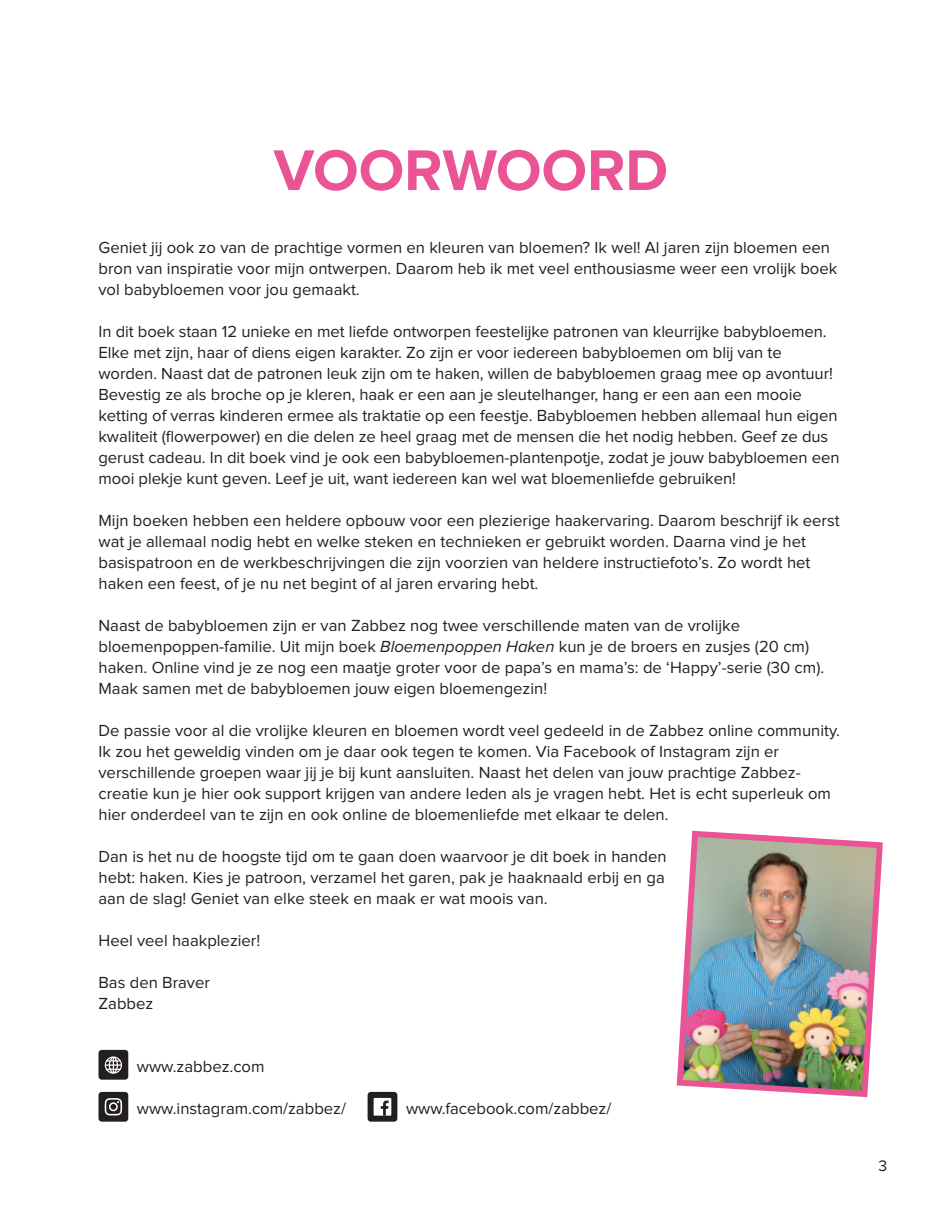
<style>
.page{position:relative;width:941px;height:1214px;background:#fff}
.page>*{position:absolute;margin:0;border:0;box-sizing:border-box;transform-origin:0 0}
.t1{font:700 59.5px "Proxima Nova";color:#eb5494}
.t2{font:16.62px/21px "Proxima Nova";color:#231f20}
.t3{font:15.75px "Proxima Nova";color:#231f20}
.s1{font-style:italic}
</style>
<div class="page">
<div style="left:98px;top:1050px;width:30px;height:29px;background:#231f20;border-radius:3px"></div>
<svg style="left:105px;top:1056px;width:17px;height:18px"></svg>
<div style="left:98px;top:1092px;width:30px;height:29px;background:#231f20;border-radius:3px"></div>
<svg style="left:105px;top:1098px;width:17px;height:17px"></svg>
<div style="left:367px;top:1092px;width:30px;height:29px;background:#231f20;border-radius:3px"></div>
<div style="left:373px;top:1098px;width:18px;height:17px;background:#fff"></div>
<svg style="left:380px;top:1100px;width:8px;height:15px"></svg>
<img style="left:676px;top:830px;width:207px;height:268px">
<h1 class="t1" style="left:273px;top:143px;width:396px">VOORWOORD</h1>
<p class="t2" style="left:98px;top:238px;width:740px">Geniet jij ook zo van de prachtige vormen en kleuren van bloemen? Ik wel! Al jaren zijn bloemen een bron van inspiratie voor mijn ontwerpen. Daarom heb ik met veel enthousiasme weer een vrolijk boek vol babybloemen voor jou gemaakt.</p>
<p class="t2" style="left:98px;top:322px;width:742px">In dit boek staan 12 unieke en met liefde ontworpen feestelijke patronen van kleurrijke babybloemen.<br>Elke met zijn, haar of diens eigen karakter. Zo zijn er voor iedereen babybloemen om blij van te worden. Naast dat de patronen leuk zijn om te haken, willen de babybloemen graag mee op avontuur!<br>Bevestig ze als broche op je kleren, haak er een aan je sleutelhanger, hang er een aan een mooie ketting of verras kinderen ermee als traktatie op een feestje. Babybloemen hebben allemaal hun eigen kwaliteit (flowerpower) en die delen ze heel graag met de mensen die het nodig hebben. Geef ze dus gerust cadeau. In dit boek vind je ook een babybloemen-plantenpotje, zodat je jouw babybloemen een mooi plekje kunt geven. Leef je uit, want iedereen kan wel wat bloemenliefde gebruiken!</p>
<p class="t2" style="left:98px;top:511px;width:742px">Mijn boeken hebben een heldere opbouw voor een plezierige haakervaring. Daarom beschrijf ik eerst wat je allemaal nodig hebt en welke steken en technieken er gebruikt worden. Daarna vind je het basispatroon en de werkbeschrijvingen die zijn voorzien van heldere instructiefoto’s. Zo wordt het haken een feest, of je nu net begint of al jaren ervaring hebt.</p>
<p class="t2" style="left:98px;top:616px;width:727px">Naast de babybloemen zijn er van Zabbez nog twee verschillende maten van de vrolijke bloemenpoppen-familie. Uit mijn boek <span class="s1">Bloemenpoppen Haken</span> kun je de broers en zusjes (20 cm) haken. Online vind je ze nog een maatje groter voor de papa’s en mama’s: de ‘Happy’-serie (30 cm).<br>Maak samen met de babybloemen jouw eigen bloemengezin!</p>
<p class="t2" style="left:98px;top:721px;width:743px">De passie voor al die vrolijke kleuren en bloemen wordt veel gedeeld in de Zabbez online community.<br>Ik zou het geweldig vinden om je daar ook tegen te komen. Via Facebook of Instagram zijn er verschillende groepen waar jij je bij kunt aansluiten. Naast het delen van jouw prachtige Zabbez&shy;creatie kun je hier ook support krijgen van andere leden als je vragen hebt. Het is echt superleuk om hier onderdeel van te zijn en ook online de bloemenliefde met elkaar te delen.</p>
<p class="t2" style="left:98px;top:847px;width:569px;text-align:justify">Dan is het nu de hoogste tijd om te gaan doen waarvoor je dit boek in handen hebt: haken. Kies je patroon, verzamel het garen, pak je haaknaald erbij en ga aan de slag! Geniet van elke steek en maak er wat moois van.</p>
<p class="t2" style="left:98px;top:931px;width:163px">Heel veel haakplezier!</p>
<p class="t2" style="left:98px;top:973px;width:113px">Bas den Braver<br>Zabbez</p>
<p class="t2" style="left:137px;top:1057px;width:129px">www.zabbez.com</p>
<p class="t2" style="left:137px;top:1099px;width:210px">www.instagram.com/zabbez/</p>
<p class="t2" style="left:406px;top:1099px;width:207px">www.facebook.com/zabbez/</p>
<p class="t3" style="left:878px;top:1159px;width:10px">3</p>
</div>
